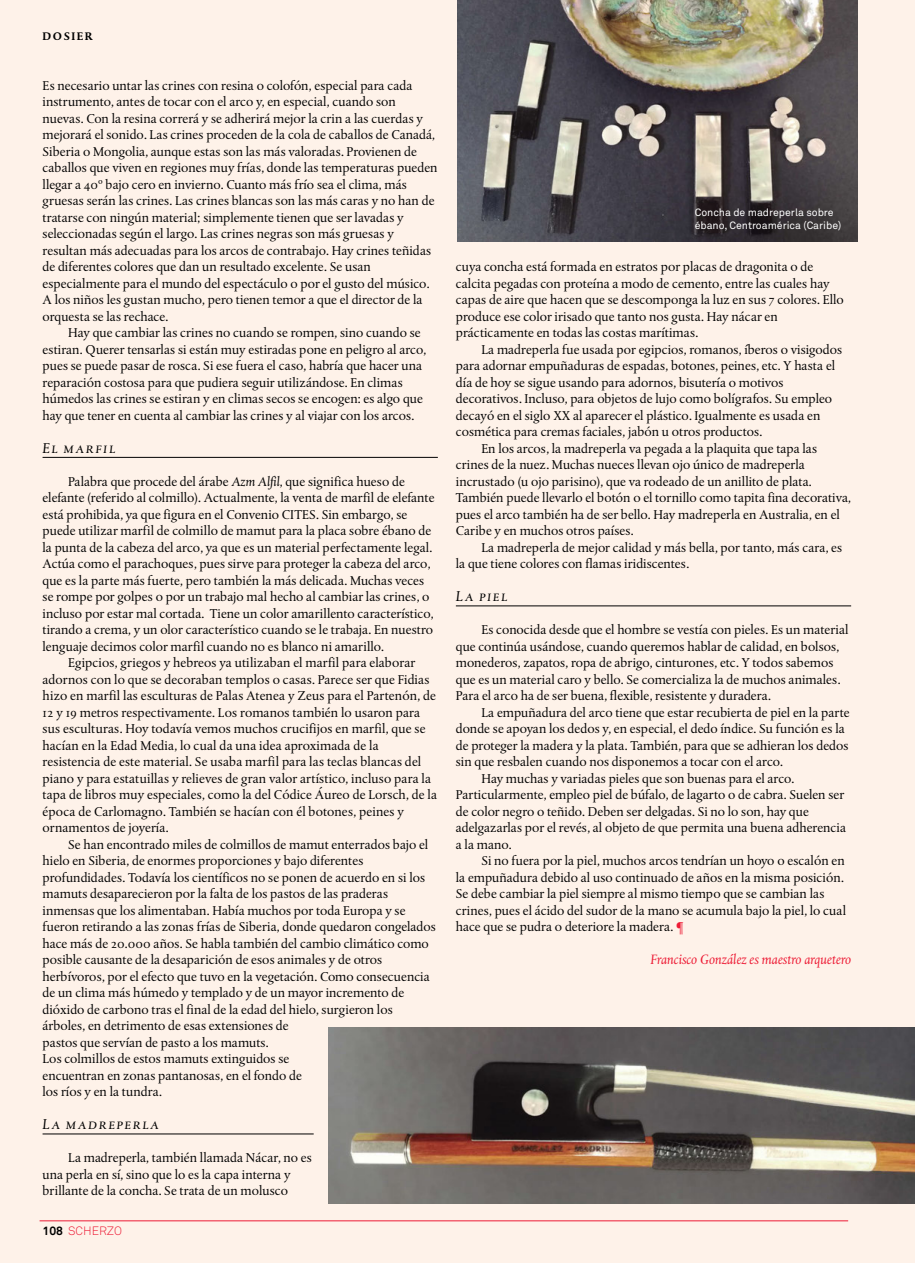
<style>
.page{position:relative;width:915px;height:1263px;background:#fff}
.page>*{position:absolute;margin:0;border:0;box-sizing:border-box;transform-origin:0 0}
.t1{font:italic 15px "DTL Albertina T Caps";letter-spacing:.115em;color:#000}
.t2{font:italic 14.25px "DTL Albertina ST";color:#ed1b35}
.t3{font:13.5px/16.5px "DTL Albertina ST";color:#000}
.t4{font:12px "Akkurat Light Pro";color:#ed1b35}
.t5{font:700 11.25px "DTL Albertina T Caps";letter-spacing:.135em;color:#000}
.t6{font:10.5px/12.6px "Akkurat Pro";color:#fff}
.s1{font-style:italic}
.s2{font-family:"Akkurat Pro";font-weight:700;color:#000}
.s3{color:#ed1b35}
</style>
<div class="page">
<div style="left:0;top:0;width:914px;height:1263px;background:#fef2e9"></div>
<hr style="left:40px;top:1220px;width:807px;height:1px;background:#ed1b35">
<hr style="left:43px;top:457px;width:394px;height:1px;background:#000">
<hr style="left:43px;top:1133px;width:270px;height:1px;background:#000">
<hr style="left:455px;top:605px;width:395px;height:1px;background:#000">
<img style="left:328px;top:1027px;width:586px;height:177px">
<img style="left:457px;top:0;width:400px;height:241px">
<p class="t5" style="left:43px;top:30px;width:52px">DOSIER</p>
<p class="t3" style="left:43px;top:77px;width:396px">Es necesario untar las crines con resina o colofón, especial para cada instrumento, antes de tocar con el arco y, en especial, cuando son nuevas. Con la resina correrá y se adherirá mejor la crin a las cuerdas y mejorará el sonido. Las crines proceden de la cola de caballos de Canadá, Siberia o Mongolia, aunque estas son las más valoradas. Provienen de caballos que viven en regiones muy frías, donde las temperaturas pueden llegar a 40º bajo cero en invierno. Cuanto más frío sea el clima, más gruesas serán las crines. Las crines blancas son las más caras y no han de tratarse con ningún material; simplemente tienen que ser lavadas y seleccionadas según el largo. Las crines negras son más gruesas y resultan más adecuadas para los arcos de contrabajo. Hay crines teñidas de diferentes colores que dan un resultado excelente. Se usan especialmente para el mundo del espectáculo o por el gusto del músico.<br>A los niños les gustan mucho, pero tienen temor a que el director de la orquesta se las rechace.</p>
<p class="t3" style="left:43px;top:324px;width:385px;text-indent:26px">Hay que cambiar las crines no cuando se rompen, sino cuando se estiran. Querer tensarlas si están muy estiradas pone en peligro al arco, pues se puede pasar de rosca. Si ese fuera el caso, habría que hacer una reparación costosa para que pudiera seguir utilizándose. En climas húmedos las crines se estiran y en climas secos se encogen: es algo que hay que tener en cuenta al cambiar las crines y al viajar con los arcos.</p>
<p class="t1" style="left:43px;top:439px;width:74px">El marfil</p>
<p class="t3" style="left:43px;top:473px;width:393px;text-indent:26px">Palabra que procede del árabe <span class="s1">Azm Alfil</span>, que significa hueso de elefante (referido al colmillo). Actualmente, la venta de marfil de elefante está prohibida, ya que figura en el Convenio CITES. Sin embargo, se puede utilizar marfil de colmillo de mamut para la placa sobre ébano de la punta de la cabeza del arco, ya que es un material perfectamente legal.<br>Actúa como el parachoques, pues sirve para proteger la cabeza del arco, que es la parte más fuerte, pero también la más delicada. Muchas veces se rompe por golpes o por un trabajo mal hecho al cambiar las crines, o incluso por estar mal cortada. Tiene un color amarillento característico, tirando a crema, y un olor característico cuando se le trabaja. En nuestro lenguaje decimos color marfil cuando no es blanco ni amarillo.</p>
<p class="t3" style="left:43px;top:654px;width:396px;text-indent:26px">Egipcios, griegos y hebreos ya utilizaban el marfil para elaborar adornos con lo que se decoraban templos o casas. Parece ser que Fidias hizo en marfil las esculturas de Palas Atenea y Zeus para el Partenón, de 12 y 19 metros respectivamente. Los romanos también lo usaron para sus esculturas. Hoy todavía vemos muchos crucifijos en marfil, que se hacían en la Edad Media, lo cual da una idea aproximada de la resistencia de este material. Se usaba marfil para las teclas blancas del piano y para estatuillas y relieves de gran valor artístico, incluso para la tapa de libros muy especiales, como la del Códice Áureo de Lorsch, de la época de Carlomagno. También se hacían con él botones, peines y ornamentos de joyería.</p>
<p class="t3" style="left:43px;top:836px;width:394px;text-indent:26px">Se han encontrado miles de colmillos de mamut enterrados bajo el hielo en Siberia, de enormes proporciones y bajo diferentes profundidades. Todavía los científicos no se ponen de acuerdo en si los mamuts desaparecieron por la falta de los pastos de las praderas inmensas que los alimentaban. Había muchos por toda Europa y se fueron retirando a las zonas frías de Siberia, donde quedaron congelados hace más de 20.000 años. Se habla también del cambio climático como posible causante de la desaparición de esos animales y de otros herbívoros, por el efecto que tuvo en la vegetación. Como consecuencia de un clima más húmedo y templado y de un mayor incremento de dióxido de carbono tras el final de la edad del hielo, surgieron los árboles, en detrimento de esas extensiones de<br>pastos que servían de pasto a los mamuts.<br>Los colmillos de estos mamuts extinguidos se<br>encuentran en zonas pantanosas, en el fondo de<br>los ríos y en la tundra.</p>
<p class="t1" style="left:43px;top:1115px;width:118px">La madreperla</p>
<p class="t3" style="left:43px;top:1149px;width:271px;text-indent:26px">La madreperla, también llamada Nácar, no es una perla en sí, sino que lo es la capa interna y brillante de la concha. Se trata de un molusco</p>
<p class="t4" style="left:43px;top:1227px;width:81px"><span class="s2">108</span> SCHERZO</p>
<p class="t6" style="left:694px;top:207px;width:148px">Concha de madreperla sobre ébano, Centroamérica (Caribe)</p>
<p class="t3" style="left:455px;top:258px;width:389px">cuya concha está formada en estratos por placas de dragonita o de calcita pegadas con proteína a modo de cemento, entre las cuales hay capas de aire que hacen que se descomponga la luz en sus 7 colores. Ello produce ese color irisado que tanto nos gusta. Hay nácar en prácticamente en todas las costas marítimas.</p>
<p class="t3" style="left:481px;top:341px;width:362px">La madreperla fue usada por egipcios, romanos, íberos o visigodos</p>
<p class="t3" style="left:455px;top:357px;width:380px">para adornar empuñaduras de espadas, botones, peines, etc. Y hasta el</p>
<p class="t3" style="left:455px;top:374px;width:329px">día de hoy se sigue usando para adornos, bisutería o motivos</p>
<p class="t3" style="left:455px;top:390px;width:378px">decorativos. Incluso, para objetos de lujo como bolígrafos. Su empleo</p>
<p class="t3" style="left:455px;top:407px;width:366px">decayó en el siglo XX al aparecer el plástico. Igualmente es usada en</p>
<p class="t3" style="left:455px;top:423px;width:308px">cosmética para cremas faciales, jabón u otros productos.</p>
<p class="t3" style="left:481px;top:440px;width:337px">En los arcos, la madreperla va pegada a la plaquita que tapa las</p>
<p class="t3" style="left:455px;top:456px;width:350px">crines de la nuez. Muchas nueces llevan ojo único de madreperla</p>
<p class="t3" style="left:455px;top:473px;width:357px">incrustado (u ojo parisino), que va rodeado de un anillito de plata.</p>
<p class="t3" style="left:455px;top:489px;width:396px">También puede llevarlo el botón o el tornillo como tapita fina decorativa,</p>
<p class="t3" style="left:455px;top:506px;width:385px">pues el arco también ha de ser bello. Hay madreperla en Australia, en el</p>
<p class="t3" style="left:455px;top:522px;width:179px">Caribe y en muchos otros países.</p>
<p class="t3" style="left:481px;top:539px;width:362px">La madreperla de mejor calidad y más bella, por tanto, más cara, es</p>
<p class="t3" style="left:455px;top:555px;width:235px">la que tiene colores con flamas iridiscentes.</p>
<p class="t1" style="left:455px;top:587px;width:53px">La piel</p>
<p class="t3" style="left:455px;top:621px;width:394px;text-indent:26px">Es conocida desde que el hombre se vestía con pieles. Es un material que continúa usándose, cuando queremos hablar de calidad, en bolsos, monederos, zapatos, ropa de abrigo, cinturones, etc. Y todos sabemos que es un material caro y bello. Se comercializa la de muchos animales.<br>Para el arco ha de ser buena, flexible, resistente y duradera.</p>
<p class="t3" style="left:481px;top:704px;width:369px">La empuñadura del arco tiene que estar recubierta de piel en la parte</p>
<p class="t3" style="left:455px;top:720px;width:390px">donde se apoyan los dedos y, en especial, el dedo índice. Su función es la</p>
<p class="t3" style="left:455px;top:737px;width:394px">de proteger la madera y la plata. También, para que se adhieran los dedos</p>
<p class="t3" style="left:455px;top:753px;width:329px">sin que resbalen cuando nos disponemos a tocar con el arco.</p>
<p class="t3" style="left:481px;top:770px;width:314px">Hay muchas y variadas pieles que son buenas para el arco.</p>
<p class="t3" style="left:455px;top:786px;width:390px">Particularmente, empleo piel de búfalo, de lagarto o de cabra. Suelen ser</p>
<p class="t3" style="left:455px;top:803px;width:354px">de color negro o teñido. Deben ser delgadas. Si no lo son, hay que</p>
<p class="t3" style="left:455px;top:819px;width:391px">adelgazarlas por el revés, al objeto de que permita una buena adherencia</p>
<p class="t3" style="left:455px;top:836px;width:57px">a la mano.</p>
<p class="t3" style="left:481px;top:852px;width:365px">Si no fuera por la piel, muchos arcos tendrían un hoyo o escalón en</p>
<p class="t3" style="left:455px;top:869px;width:389px">la empuñadura debido al uso continuado de años en la misma posición.</p>
<p class="t3" style="left:455px;top:885px;width:370px">Se debe cambiar la piel siempre al mismo tiempo que se cambian las</p>
<p class="t3" style="left:455px;top:902px;width:391px">crines, pues el ácido del sudor de la mano se acumula bajo la piel, lo cual</p>
<p class="t3" style="left:455px;top:918px;width:229px">hace que se pudra o deteriore la madera. <span class="s3">¶</span></p>
<p class="t2" style="left:650px;top:951px;width:202px">Francisco González es maestro arquetero</p>
</div>
